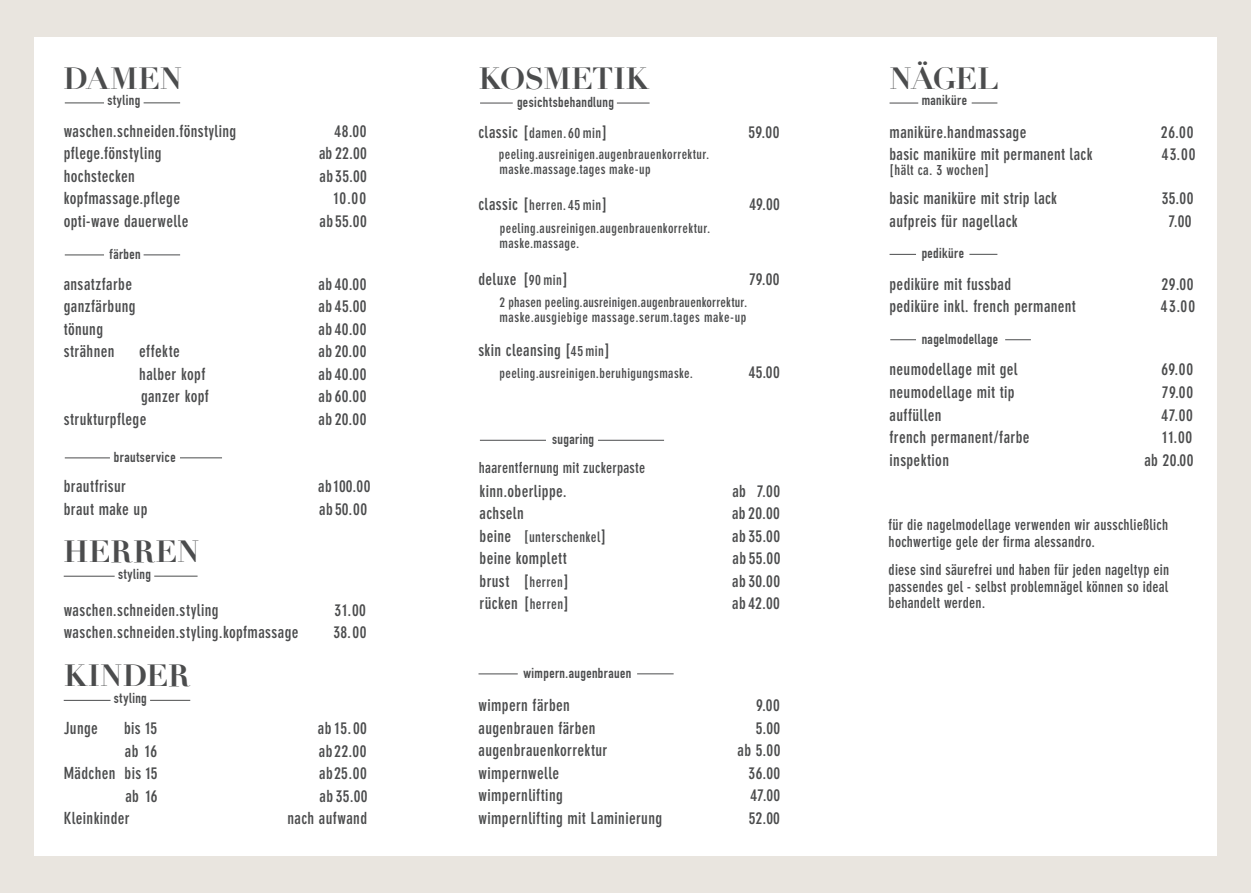
<style>
.page{position:relative;width:1251px;height:893px;background:#fff}
.page>*{position:absolute;margin:0;border:0;box-sizing:border-box;transform-origin:0 0}
.t1{font:700 30px "Didot";color:#4b4c4d}
.t2{font:700 condensed 16.5px "DIN Neuzeit Grotesk";letter-spacing:.025em;color:#4b4c4d}
.t3{font:700 condensed 15px/16.5px "DIN Neuzeit Grotesk";letter-spacing:.015em;color:#4b4c4d}
.t4{font:14.25px "DIN Engschrift";letter-spacing:.03em;color:#4b4c4d}
.t5{font:700 condensed 14.25px "DIN Neuzeit Grotesk";letter-spacing:.03em;color:#4b4c4d}
.t6{font:700 condensed 13.5px/15px "DIN Neuzeit Grotesk";letter-spacing:.03em;color:#4b4c4d}
.s1{font-size:16.5px}
.s2{font-size:14.25px}
.s3{font-family:"DIN Engschrift";font-weight:400;font-stretch:normal;font-size:16.5px}
</style>
<div class="page">
<div style="left:0;top:0;width:1250px;height:893px;background:#e9e5df"></div>
<div style="left:35px;top:37px;width:1181px;height:819px;background:#fff"></div>
<hr style="left:65px;top:103px;width:39px;height:1px;background:#4b4c4d">
<hr style="left:144px;top:102px;width:36px;height:1px;background:#4b4c4d">
<hr style="left:65px;top:255px;width:39px;height:1px;background:#4b4c4d">
<hr style="left:144px;top:254px;width:36px;height:1px;background:#4b4c4d">
<hr style="left:64px;top:576px;width:51px;height:1px;background:#4b4c4d">
<hr style="left:154px;top:576px;width:43px;height:1px;background:#4b4c4d">
<hr style="left:64px;top:700px;width:46px;height:1px;background:#4b4c4d">
<hr style="left:150px;top:700px;width:40px;height:1px;background:#4b4c4d">
<svg style="left:889px;top:103px;width:29px;height:1px"></svg>
<svg style="left:971px;top:103px;width:26px;height:1px"></svg>
<svg style="left:889px;top:254px;width:26px;height:1px"></svg>
<svg style="left:969px;top:254px;width:28px;height:1px"></svg>
<svg style="left:890px;top:339px;width:25px;height:1px"></svg>
<svg style="left:1005px;top:339px;width:25px;height:1px"></svg>
<hr style="left:478px;top:673px;width:39px;height:1px;background:#4b4c4d">
<hr style="left:637px;top:673px;width:36px;height:1px;background:#4b4c4d">
<hr style="left:480px;top:103px;width:32px;height:1px;background:#4b4c4d">
<hr style="left:616px;top:103px;width:33px;height:1px;background:#4b4c4d">
<hr style="left:598px;top:440px;width:66px;height:1px;background:#4b4c4d">
<hr style="left:480px;top:440px;width:66px;height:1px;background:#4b4c4d">
<hr style="left:65px;top:457px;width:45px;height:1px;background:#4b4c4d">
<hr style="left:180px;top:457px;width:42px;height:1px;background:#4b4c4d">
<h1 class="t1" style="left:64px;top:59px;width:120px">DAMEN</h1>
<p class="t4" style="left:107px;top:92px;width:34px">styling</p>
<p class="t2" style="left:64px;top:121px;width:174px">waschen.schneiden.fönstyling</p>
<p class="t2" style="left:334px;top:121px;width:33px">48.00</p>
<p class="t2" style="left:64px;top:144px;width:99px">pflege.fönstyling</p>
<p class="t2" style="left:319px;top:144px;width:49px">ab 22.00</p>
<p class="t2" style="left:64px;top:166px;width:73px">hochstecken</p>
<p class="t2" style="left:319px;top:166px;width:49px">ab 35.00</p>
<p class="t2" style="left:64px;top:189px;width:118px">kopfmassage.pflege</p>
<p class="t2" style="left:334px;top:189px;width:34px">10.00</p>
<p class="t2" style="left:64px;top:211px;width:126px">opti-wave dauerwelle</p>
<p class="t2" style="left:319px;top:211px;width:49px">ab 55.00</p>
<p class="t4" style="left:110px;top:246px;width:33px">färben</p>
<p class="t2" style="left:64px;top:274px;width:70px">ansatzfarbe</p>
<p class="t2" style="left:318px;top:274px;width:49px">ab 40.00</p>
<p class="t2" style="left:64px;top:297px;width:73px">ganzfärbung</p>
<p class="t2" style="left:318px;top:297px;width:50px">ab 45.00</p>
<p class="t2" style="left:64px;top:319px;width:41px">tönung</p>
<p class="t2" style="left:318px;top:319px;width:49px">ab 40.00</p>
<p class="t2" style="left:64px;top:342px;width:52px">strähnen</p>
<p class="t2" style="left:139px;top:342px;width:42px">effekte</p>
<p class="t2" style="left:318px;top:342px;width:49px">ab 20.00</p>
<p class="t2" style="left:139px;top:364px;width:68px">halber kopf</p>
<p class="t2" style="left:318px;top:364px;width:49px">ab 40.00</p>
<p class="t2" style="left:141px;top:387px;width:69px">ganzer kopf</p>
<p class="t2" style="left:318px;top:387px;width:49px">ab 60.00</p>
<p class="t2" style="left:64px;top:409px;width:84px">strukturpflege</p>
<p class="t2" style="left:318px;top:409px;width:49px">ab 20.00</p>
<p class="t4" style="left:114px;top:449px;width:63px">brautservice</p>
<p class="t2" style="left:64px;top:477px;width:64px">brautfrisur</p>
<p class="t2" style="left:318px;top:477px;width:54px">ab 100.00</p>
<p class="t2" style="left:64px;top:499px;width:85px">braut make up</p>
<p class="t2" style="left:319px;top:499px;width:49px">ab 50.00</p>
<h1 class="t1" style="left:64px;top:533px;width:137px">HERREN</h1>
<p class="t4" style="left:118px;top:565px;width:34px">styling</p>
<p class="t2" style="left:64px;top:600px;width:156px">waschen.schneiden.styling</p>
<p class="t2" style="left:334px;top:600px;width:33px">31.00</p>
<p class="t2" style="left:64px;top:623px;width:236px">waschen.schneiden.styling.kopfmassage</p>
<p class="t2" style="left:333px;top:623px;width:35px">38.00</p>
<h1 class="t1" style="left:64px;top:657px;width:128px">KINDER</h1>
<p class="t4" style="left:114px;top:689px;width:34px">styling</p>
<p class="t2" style="left:64px;top:719px;width:36px">Junge</p>
<p class="t2" style="left:124px;top:719px;width:34px">bis 15</p>
<p class="t2" style="left:318px;top:719px;width:50px">ab 15.00</p>
<p class="t2" style="left:125px;top:741px;width:34px">ab 16</p>
<p class="t2" style="left:319px;top:741px;width:49px">ab 22.00</p>
<p class="t2" style="left:64px;top:764px;width:95px">Mädchen bis 15</p>
<p class="t2" style="left:319px;top:764px;width:49px">ab 25.00</p>
<p class="t2" style="left:125px;top:786px;width:34px">ab 16</p>
<p class="t2" style="left:319px;top:786px;width:49px">ab 35.00</p>
<p class="t2" style="left:64px;top:809px;width:67px">Kleinkinder</p>
<p class="t2" style="left:287px;top:809px;width:81px">nach aufwand</p>
<h1 class="t1" style="left:478px;top:60px;width:172px">KOSMETIK</h1>
<p class="t5" style="left:478px;top:125px;width:130px"><span class="s1">classic [</span>damen. 60 min<span class="s1">]</span></p>
<p class="t2" style="left:748px;top:123px;width:32px">59.00</p>
<p class="t6" style="left:499px;top:147px;width:212px">peeling.ausreinigen.augenbrauenkorrektur. maske.massage.tages make-up</p>
<p class="t5" style="left:478px;top:197px;width:130px"><span class="s1">classic [</span>herren. 45 min<span class="s1">]</span></p>
<p class="t2" style="left:749px;top:195px;width:32px">49.00</p>
<p class="t6" style="left:499px;top:220px;width:212px">peeling.ausreinigen.augenbrauenkorrektur. maske.massage.</p>
<p class="t2" style="left:478px;top:270px;width:91px">deluxe [<span class="s2">90 min</span>]</p>
<p class="t2" style="left:749px;top:270px;width:32px">79.00</p>
<p class="t6" style="left:499px;top:294px;width:249px">2 phasen peeling.ausreinigen.augenbrauenkorrektur. maske.ausgiebige massage.serum.tages make-up</p>
<p class="t2" style="left:478px;top:340px;width:133px">skin cleansing [<span class="s2">45 min</span>]</p>
<p class="t6" style="left:499px;top:366px;width:195px">peeling.ausreinigen.beruhigungsmaske.</p>
<p class="t2" style="left:748px;top:363px;width:33px">45.00</p>
<p class="t4" style="left:517px;top:94px;width:98px">gesichtsbehandlung</p>
<p class="t4" style="left:552px;top:431px;width:44px">sugaring</p>
<p class="t3" style="left:479px;top:459px;width:168px">haarentfernung mit zuckerpaste</p>
<p class="t2" style="left:479px;top:481px;width:89px">kinn.oberlippe.</p>
<p class="t2" style="left:732px;top:481px;width:49px">ab 7.00</p>
<p class="t2" style="left:479px;top:504px;width:46px">achseln</p>
<p class="t2" style="left:732px;top:504px;width:49px">ab 20.00</p>
<p class="t5" style="left:479px;top:528px;width:128px"><span class="s1">beine</span> <span class="s3">[</span>unterschenkel<span class="s1">]</span></p>
<p class="t2" style="left:732px;top:526px;width:49px">ab 35.00</p>
<p class="t2" style="left:479px;top:549px;width:89px">beine komplett</p>
<p class="t2" style="left:732px;top:549px;width:49px">ab 55.00</p>
<p class="t2" style="left:479px;top:571px;width:90px">brust [<span class="s2">herren</span>]</p>
<p class="t2" style="left:732px;top:571px;width:49px">ab 30.00</p>
<p class="t2" style="left:479px;top:594px;width:91px">rücken [<span class="s2">herren</span>]</p>
<p class="t2" style="left:732px;top:594px;width:49px">ab 42.00</p>
<p class="t4" style="left:523px;top:664px;width:109px">wimpern.augenbrauen</p>
<p class="t2" style="left:478px;top:696px;width:93px">wimpern färben</p>
<p class="t2" style="left:755px;top:696px;width:25px">9.00</p>
<p class="t2" style="left:478px;top:718px;width:119px">augenbrauen färben</p>
<p class="t2" style="left:755px;top:718px;width:26px">5.00</p>
<p class="t2" style="left:478px;top:741px;width:130px">augenbrauenkorrektur</p>
<p class="t2" style="left:737px;top:741px;width:44px">ab 5.00</p>
<p class="t2" style="left:478px;top:763px;width:82px">wimpernwelle</p>
<p class="t2" style="left:748px;top:763px;width:33px">36.00</p>
<p class="t2" style="left:478px;top:786px;width:86px">wimpernlifting</p>
<p class="t2" style="left:750px;top:786px;width:31px">47.00</p>
<p class="t2" style="left:478px;top:808px;width:185px">wimpernlifting mit Laminierung</p>
<p class="t2" style="left:748px;top:808px;width:33px">52.00</p>
<h1 class="t1" style="left:889px;top:60px;width:111px">NÄGEL</h1>
<p class="t4" style="left:921px;top:92px;width:47px">maniküre</p>
<p class="t2" style="left:889px;top:122px;width:138px">maniküre.handmassage</p>
<p class="t2" style="left:1160px;top:122px;width:34px">26.00</p>
<p class="t2" style="left:889px;top:145px;width:204px">basic maniküre mit permanent lack</p>
<p class="t2" style="left:1161px;top:145px;width:35px">43.00</p>
<p class="t5" style="left:889px;top:162px;width:101px">[hält ca. 3 wochen]</p>
<p class="t2" style="left:889px;top:189px;width:169px">basic maniküre mit strip lack</p>
<p class="t2" style="left:1161px;top:189px;width:33px">35.00</p>
<p class="t2" style="left:889px;top:211px;width:130px">aufpreis für nagellack</p>
<p class="t2" style="left:1167px;top:211px;width:25px">7.00</p>
<p class="t4" style="left:921px;top:245px;width:44px">pediküre</p>
<p class="t2" style="left:889px;top:274px;width:123px">pediküre mit fussbad</p>
<p class="t2" style="left:1161px;top:274px;width:34px">29.00</p>
<p class="t2" style="left:889px;top:297px;width:188px">pediküre inkl. french permanent</p>
<p class="t2" style="left:1160px;top:297px;width:36px">43.00</p>
<p class="t4" style="left:921px;top:330px;width:78px">nagelmodellage</p>
<p class="t2" style="left:889px;top:360px;width:129px">neumodellage mit gel</p>
<p class="t2" style="left:1161px;top:360px;width:33px">69.00</p>
<p class="t2" style="left:889px;top:383px;width:126px">neumodellage mit tip</p>
<p class="t2" style="left:1161px;top:383px;width:33px">79.00</p>
<p class="t2" style="left:889px;top:405px;width:54px">auffüllen</p>
<p class="t2" style="left:1161px;top:405px;width:33px">47.00</p>
<p class="t2" style="left:889px;top:428px;width:141px">french permanent/farbe</p>
<p class="t2" style="left:1162px;top:428px;width:31px">11.00</p>
<p class="t2" style="left:889px;top:450px;width:61px">inspektion</p>
<p class="t2" style="left:1144px;top:450px;width:51px">ab 20.00</p>
<p class="t3" style="left:888px;top:517px;width:281px">für die nagelmodellage verwenden wir ausschließlich hochwertige gele der firma alessandro.</p>
<p class="t3" style="left:888px;top:562px;width:282px;text-align:justify">diese sind säurefrei und haben für jeden nageltyp ein passendes gel - selbst problemnägel können so ideal behandelt werden.</p>
</div>
